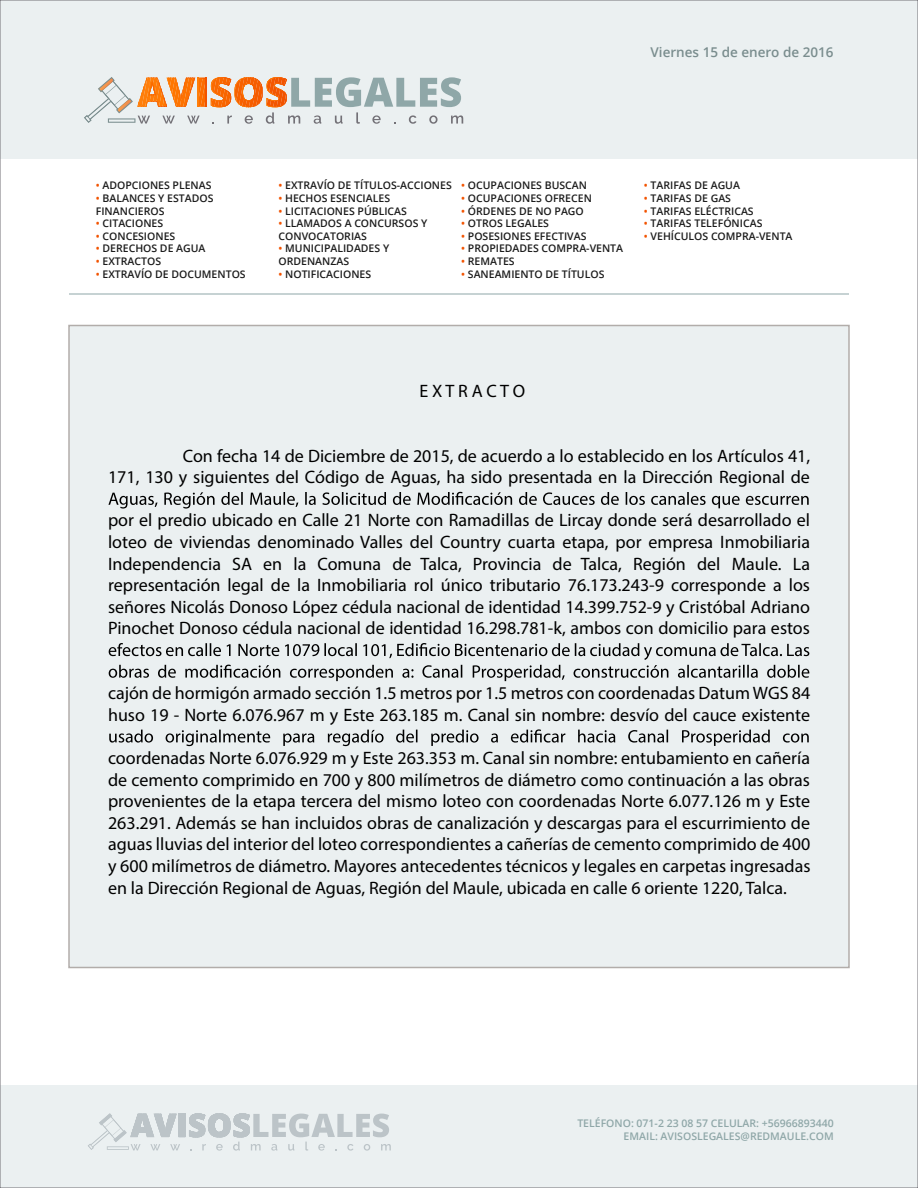
<style>
.page{position:relative;width:918px;height:1188px;background:#fff}
.page>*{position:absolute;margin:0;border:0;box-sizing:border-box;transform-origin:0 0}
.t1{font:18px/21.6px "Myriad Pro";color:#000;text-align:justify}
.t2{font:600 13.5px "Open Sans";color:#7a8d8e}
.t3{font:600 10.5px/12.6px "Open Sans";color:#1b1b1b}
.t4{font:600 10.5px/12.6px "Open Sans";color:#8fa7a8;text-align:right}
.s1{color:#f25300}
</style>
<div class="page">
<div style="left:68px;top:325px;width:782px;height:643px;background:#ebf0f1;border:2px solid #b2adaa"></div>
<div style="left:0;top:0;width:918px;height:159px;background:#ebf0f1"></div>
<svg style="left:84px;top:77px;width:379px;height:47px"></svg>
<svg style="left:108px;top:118px;width:27px;height:5px"></svg>
<div style="left:0;top:1086px;width:918px;height:102px;background:#ebf0f1"></div>
<svg style="left:88px;top:1113px;width:303px;height:38px"></svg>
<svg style="left:107px;top:1146px;width:22px;height:4px"></svg>
<hr style="left:69px;top:294px;width:780px;height:1px;background:#8fa7a8">
<svg style="left:108px;top:492px;width:701px;height:17px"></svg>
<svg style="left:109px;top:643px;width:700px;height:38px"></svg>
<svg style="left:109px;top:729px;width:700px;height:17px"></svg>
<p class="t2" style="left:651px;top:43px;width:185px">Viernes 15 de enero de 2016</p>
<p class="t3" style="left:96px;top:179px;width:117px"><span class="s1">•</span> ADOPCIONES PLENAS</p>
<p class="t3" style="left:96px;top:192px;width:119px"><span class="s1">•</span> BALANCES Y ESTADOS<br>FINANCIEROS</p>
<p class="t3" style="left:96px;top:217px;width:69px"><span class="s1">•</span> CITACIONES</p>
<p class="t3" style="left:96px;top:230px;width:81px"><span class="s1">•</span> CONCESIONES</p>
<p class="t3" style="left:96px;top:242px;width:111px"><span class="s1">•</span> DERECHOS DE AGUA</p>
<p class="t3" style="left:96px;top:255px;width:67px"><span class="s1">•</span> EXTRACTOS</p>
<p class="t3" style="left:96px;top:267px;width:151px"><span class="s1">•</span> EXTRAVÍO DE DOCUMENTOS</p>
<p class="t3" style="left:279px;top:179px;width:175px"><span class="s1">•</span> EXTRAVÍO DE TÍTULOS-ACCIONES</p>
<p class="t3" style="left:279px;top:192px;width:113px"><span class="s1">•</span> HECHOS ESENCIALES</p>
<p class="t3" style="left:279px;top:204px;width:130px"><span class="s1">•</span> LICITACIONES PÚBLICAS</p>
<p class="t3" style="left:279px;top:217px;width:150px"><span class="s1">•</span> LLAMADOS A CONCURSOS Y<br>CONVOCATORIAS</p>
<p class="t3" style="left:279px;top:242px;width:112px"><span class="s1">•</span> MUNICIPALIDADES Y<br>ORDENANZAS</p>
<p class="t3" style="left:279px;top:267px;width:94px"><span class="s1">•</span> NOTIFICACIONES</p>
<p class="t3" style="left:461px;top:179px;width:127px"><span class="s1">•</span> OCUPACIONES BUSCAN</p>
<p class="t3" style="left:461px;top:192px;width:132px"><span class="s1">•</span> OCUPACIONES OFRECEN</p>
<p class="t3" style="left:461px;top:204px;width:124px"><span class="s1">•</span> ÓRDENES DE NO PAGO</p>
<p class="t3" style="left:461px;top:217px;width:89px"><span class="s1">•</span> OTROS LEGALES</p>
<p class="t3" style="left:461px;top:230px;width:127px"><span class="s1">•</span> POSESIONES EFECTIVAS</p>
<p class="t3" style="left:461px;top:242px;width:163px"><span class="s1">•</span> PROPIEDADES COMPRA-VENTA</p>
<p class="t3" style="left:461px;top:255px;width:55px"><span class="s1">•</span> REMATES</p>
<p class="t3" style="left:461px;top:267px;width:145px"><span class="s1">•</span> SANEAMIENTO DE TÍTULOS</p>
<p class="t3" style="left:644px;top:179px;width:98px"><span class="s1">•</span> TARIFAS DE AGUA</p>
<p class="t3" style="left:644px;top:192px;width:89px"><span class="s1">•</span> TARIFAS DE GAS</p>
<p class="t3" style="left:644px;top:204px;width:111px"><span class="s1">•</span> TARIFAS ELÉCTRICAS</p>
<p class="t3" style="left:644px;top:217px;width:120px"><span class="s1">•</span> TARIFAS TELEFÓNICAS</p>
<p class="t3" style="left:644px;top:230px;width:150px"><span class="s1">•</span> VEHÍCULOS COMPRA-VENTA</p>
<p class="t1" style="left:419px;top:380px;width:107px">E XT R A CT O</p>
<p class="t1" style="left:108px;top:444px;width:704px;text-align:right">Con fecha 14 de Diciembre de 2015, de acuerdo a lo establecido en los Artículos 41,<br>171, 130 y siguientes del Código de Aguas, ha sido presentada en la Dirección Regional de</p>
<p class="t1" style="left:108px;top:509px;width:704px">por el predio ubicado en Calle 21 Norte con Ramadillas de Lircay donde será desarrollado el loteo de viviendas denominado Valles del Country cuarta etapa, por empresa Inmobiliaria Independencia SA en la Comuna de Talca, Provincia de Talca, Región del Maule. La representación legal de la Inmobiliaria rol único tributario 76.173.243-9 corresponde a los señores Nicolás Donoso López cédula nacional de identidad 14.399.752-9 y Cristóbal Adriano Pinochet Donoso cédula nacional de identidad 16.298.781-k, ambos con domicilio para estos</p>
<p class="t1" style="left:108px;top:682px;width:704px">cajón de hormigón armado sección 1.5 metros por 1.5 metros con coordenadas Datum WGS 84 huso 19 - Norte 6.076.967 m y Este 263.185 m. Canal sin nombre: desvío del cauce existente</p>
<p class="t1" style="left:108px;top:747px;width:704px">coordenadas Norte 6.076.929 m y Este 263.353 m. Canal sin nombre: entubamiento en cañería de cemento comprimido en 700 y 800 milímetros de diámetro como continuación a las obras provenientes de la etapa tercera del mismo loteo con coordenadas Norte 6.077.126 m y Este 263.291. Además se han incluidos obras de canalización y descargas para el escurrimiento de aguas lluvias del interior del loteo correspondientes a cañerías de cemento comprimido de 400 y 600 milímetros de diámetro. Mayores antecedentes técnicos y legales en carpetas ingresadas en la Dirección Regional de Aguas, Región del Maule, ubicada en calle 6 oriente 1220, Talca.</p>
<p class="t4" style="left:577px;top:1117px;width:258px">TELÉFONO: 071-2 23 08 57 CELULAR: +56966893440<br>EMAIL: AVISOSLEGALES@REDMAULE.COM</p>
</div>
